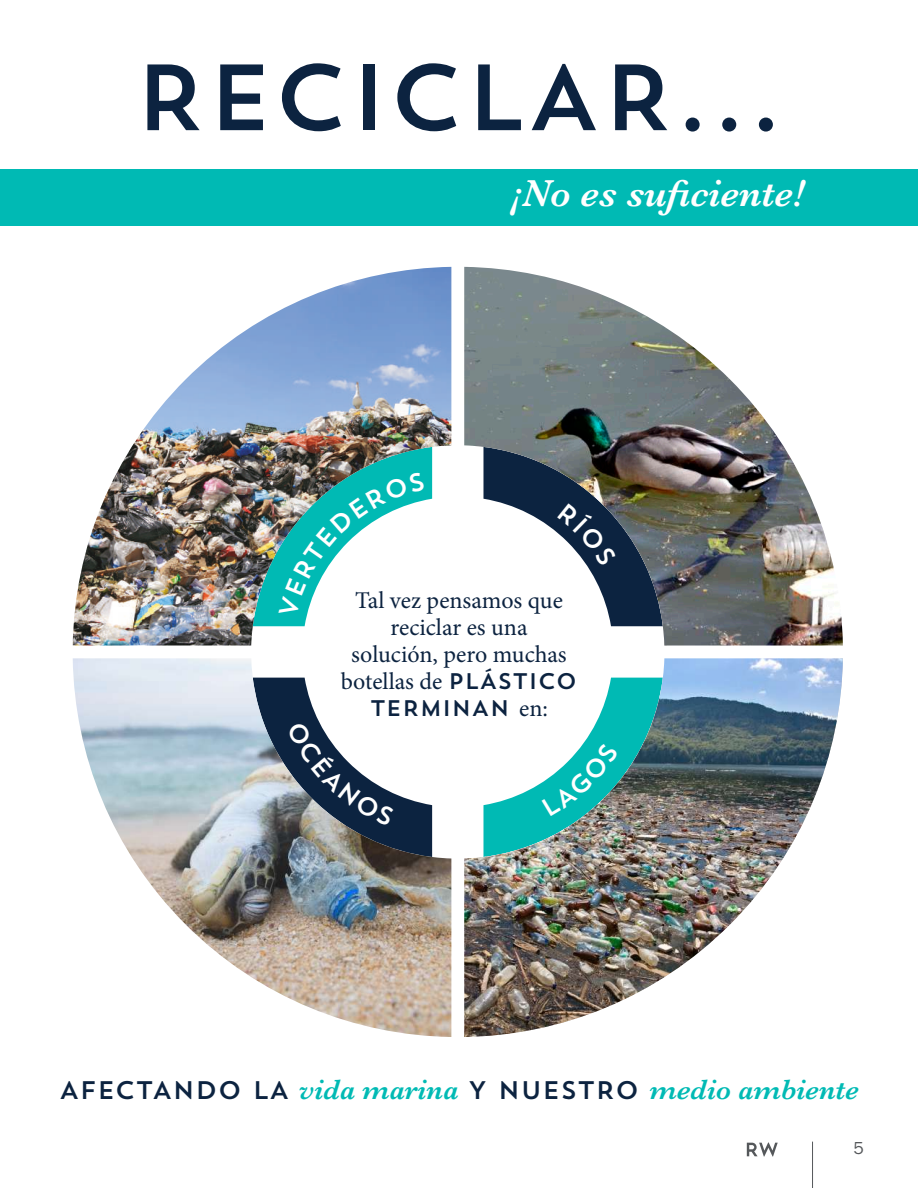
<style>
.page{position:relative;width:918px;height:1188px;background:#fff}
.page>*{position:absolute;margin:0;border:0;box-sizing:border-box;transform-origin:0 0}
.t1{font:93.45px "Trend Sans One";color:#0c2340}
.t2{font:italic 600 39px "Baskerville";color:#fff}
.t3{font:italic 600 28.8px "Baskerville";color:#00bab4}
.t4{font:24px/27px "Minion Pro";color:#0c2340;text-align:center}
.t5{font:22.5px "Trend Sans One";color:#0c2340}
.t6{font:18px "Franklin Gothic URW Boo";color:#55585b}
.s1{font-family:"Trend Sans One";font-size:22.5px}
.s2{font-family:"Minion Pro";font-size:24px}
.s3{font-family:"Trend Sans One";font-weight:400;font-style:normal;font-size:25.35px;color:#0c2340}
</style>
<div class="page">
<div style="left:0;top:169px;width:918px;height:57px;background:#00bab4"></div>
<img style="left:464px;top:267px;width:379px;height:379px">
<img style="left:464px;top:658px;width:379px;height:379px">
<img style="left:73px;top:658px;width:378px;height:379px">
<img style="left:73px;top:267px;width:378px;height:379px">
<hr style="left:812px;top:1142px;width:1px;height:46px;background:#55585b">
<svg style="left:747px;top:1142px;width:31px;height:15px"></svg>
<img style="left:251px;top:443px;width:200px;height:203px">
<svg style="left:464px;top:445px;width:203px;height:201px"></svg>
<svg style="left:253px;top:678px;width:179px;height:179px"></svg>
<svg style="left:464px;top:658px;width:200px;height:203px"></svg>
<h1 class="t1" style="left:134px;top:38px;width:652px">RECICLAR...</h1>
<h2 class="t2" style="left:511px;top:167px;width:294px">¡No es suficiente!</h2>
<p class="t4" style="left:341px;top:587px;width:238px">Tal vez pensamos que reciclar es una<br>solución, pero muchas botellas de <span class="s1">PLÁSTICO</span></p>
<p class="t5" style="left:370px;top:694px;width:179px">TERMINAN <span class="s2">en:</span></p>
<p class="t3" style="left:59px;top:1070px;width:801px"><span class="s3">AFECTANDO LA</span> vida marina <span class="s3">Y NUESTRO</span> medio ambiente</p>
<p class="t6" style="left:853px;top:1137px;width:12px">5</p>
</div>
